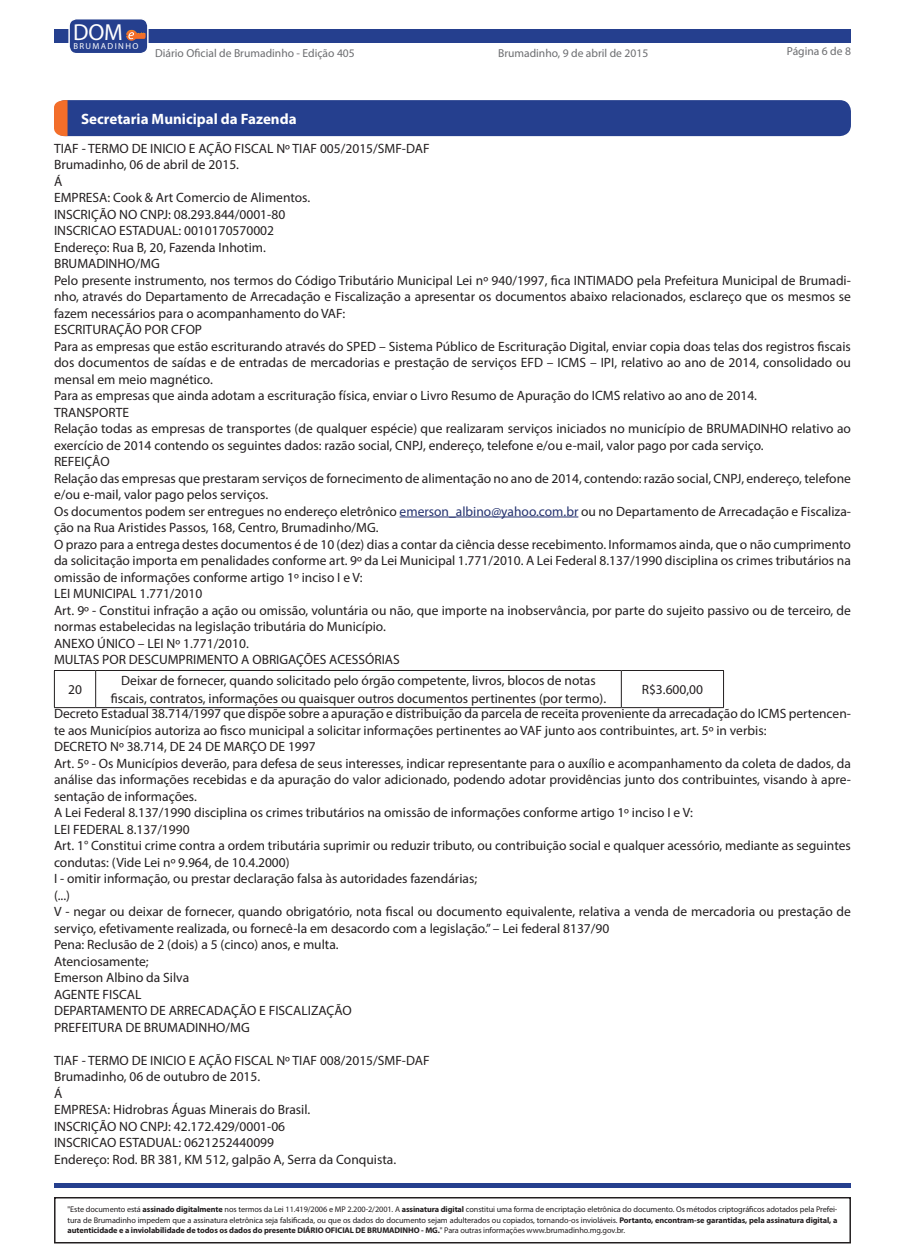
<style>
.page{position:relative;width:905px;height:1260px;background:#fff}
.page>*{position:absolute;margin:0;border:0;box-sizing:border-box;transform-origin:0 0}
.t1{font:23.25px "Myriad Pro";color:#fff}
.t2{font:700 15px "Myriad Pro";color:#fff}
.t3{font:13.5px/16.5px "Myriad Pro";color:#231f20}
.t4{font:11.55px "Myriad Pro";color:#6c6d70}
.t5{font:8.7px "Myriad Pro";letter-spacing:.16em;color:#fff}
.t6{font:8.25px/10.5px "Myriad Pro";letter-spacing:-.01em;color:#231f20;text-align:justify}
.s1{color:#24326f}
.s2{font-weight:700}
</style>
<div class="page">
<div style="left:54px;top:29px;width:796px;height:14px;background:#253f8e"></div>
<hr style="left:55px;top:1184px;width:795px;height:4px;background:#253f8e">
<div style="left:54px;top:1197px;width:796px;height:47px;border:2px solid #231f20"></div>
<div style="left:69px;top:19px;width:79px;height:35px;background:#253f8e;border-radius:8px"></div>
<div style="left:68px;top:18px;width:80px;height:36px;border:1px solid #fff;border-radius:8px"></div>
<svg style="left:126px;top:30px;width:20px;height:11px"></svg>
<hr style="left:399px;top:517px;width:179px;height:1px;background:#24326f">
<div style="left:54px;top:100px;width:796px;height:36px;background:#253f8e;border-radius:11px"></div>
<svg style="left:54px;top:100px;width:14px;height:36px"></svg>
<hr style="left:54px;top:670px;width:42px;height:1px;background:#231f20">
<hr style="left:54px;top:671px;width:1px;height:36px;background:#231f20">
<hr style="left:96px;top:670px;width:525px;height:1px;background:#231f20">
<hr style="left:95px;top:671px;width:1px;height:36px;background:#231f20">
<hr style="left:621px;top:670px;width:103px;height:1px;background:#231f20">
<hr style="left:621px;top:671px;width:1px;height:36px;background:#231f20">
<hr style="left:723px;top:671px;width:1px;height:36px;background:#231f20">
<hr style="left:54px;top:707px;width:42px;height:1px;background:#231f20">
<hr style="left:96px;top:707px;width:525px;height:1px;background:#231f20">
<hr style="left:621px;top:707px;width:103px;height:1px;background:#231f20">
<h1 class="t1" style="left:73px;top:17px;width:51px">DOM</h1>
<p class="t5" style="left:73px;top:40px;width:66px">BRUMADINHO</p>
<p class="t4" style="left:155px;top:46px;width:201px">Diário Oficial de Brumadinho - Edição 405</p>
<p class="t4" style="left:498px;top:46px;width:152px">Brumadinho, 9 de abril de 2015</p>
<p class="t4" style="left:786px;top:44px;width:66px">Página 6 de 8</p>
<p class="t2" style="left:81px;top:109px;width:217px">Secretaria Municipal da Fazenda</p>
<p class="t3" style="left:54px;top:140px;width:798px">TIAF - TERMO DE INICIO E AÇÃO FISCAL Nº TIAF 005/2015/SMF-DAF<br>Brumadinho, 06 de abril de 2015.<br>Á<br>EMPRESA: Cook &amp; Art Comercio de Alimentos.<br>INSCRIÇÃO NO CNPJ: 08.293.844/0001-80<br>INSCRICAO ESTADUAL: 0010170570002<br>Endereço: Rua B, 20, Fazenda Inhotim.<br>BRUMADINHO/MG<br>Pelo presente instrumento, nos termos do Código Tributário Municipal Lei nº 940/1997, fica INTIMADO pela Prefeitura Municipal de Brumadi&shy;nho, através do Departamento de Arrecadação e Fiscalização a apresentar os documentos abaixo relacionados, esclareço que os mesmos se fazem necessários para o acompanhamento do VAF:<br>ESCRITURAÇÃO POR CFOP<br>Para as empresas que estão escriturando através do SPED – Sistema Público de Escrituração Digital, enviar copia doas telas dos registros fiscais dos documentos de saídas e de entradas de mercadorias e prestação de serviços EFD – ICMS – IPI, relativo ao ano de 2014, consolidado ou mensal em meio magnético.<br>Para as empresas que ainda adotam a escrituração física, enviar o Livro Resumo de Apuração do ICMS relativo ao ano de 2014.<br>TRANSPORTE<br>Relação todas as empresas de transportes (de qualquer espécie) que realizaram serviços iniciados no município de BRUMADINHO relativo ao exercício de 2014 contendo os seguintes dados: razão social, CNPJ, endereço, telefone e/ou e-mail, valor pago por cada serviço.<br>REFEIÇÂO<br>Relação das empresas que prestaram serviços de fornecimento de alimentação no ano de 2014, contendo: razão social, CNPJ, endereço, telefone e/ou e-mail, valor pago pelos serviços.<br>Os documentos podem ser entregues no endereço eletrônico <span class="s1">emerson_albino@yahoo.com.br</span> ou no Departamento de Arrecadação e Fiscaliza&shy;ção na Rua Aristides Passos, 168, Centro, Brumadinho/MG.<br>O prazo para a entrega destes documentos é de 10 (dez) dias a contar da ciência desse recebimento. Informamos ainda, que o não cumprimento da solicitação importa em penalidades conforme art. 9º da Lei Municipal 1.771/2010. A Lei Federal 8.137/1990 disciplina os crimes tributários na omissão de informações conforme artigo 1º inciso I e V:<br>LEI MUNICIPAL 1.771/2010<br>Art. 9º - Constitui infração a ação ou omissão, voluntária ou não, que importe na inobservância, por parte do sujeito passivo ou de terceiro, de normas estabelecidas na legislação tributária do Município.<br>ANEXO ÚNICO – LEI Nº 1.771/2010.<br>MULTAS POR DESCUMPRIMENTO A OBRIGAÇÕES ACESSÓRIAS</p>
<p class="t3" style="left:68px;top:681px;width:15px">20</p>
<p class="t3" style="left:111px;top:671px;width:497px;line-height:18px;text-align:center">Deixar de fornecer, quando solicitado pelo órgão competente, livros, blocos de notas fiscais, contratos, informações ou quaisquer outros documentos pertinentes (por termo).</p>
<p class="t3" style="left:54px;top:677px;width:798px;line-height:24.5px;text-indent:587px">R$3.600,00<br>Decreto Estadual 38.714/1997 que dispõe sobre a apuração e distribuição da parcela de receita proveniente da arrecadação do ICMS pertencen-</p>
<p class="t3" style="left:54px;top:722px;width:798px">te aos Municípios autoriza ao fisco municipal a solicitar informações pertinentes ao VAF junto aos contribuintes, art. 5º in verbis:<br>DECRETO Nº 38.714, DE 24 DE MARÇO DE 1997<br>Art. 5º - Os Municípios deverão, para defesa de seus interesses, indicar representante para o auxílio e acompanhamento da coleta de dados, da análise das informações recebidas e da apuração do valor adicionado, podendo adotar providências junto dos contribuintes, visando à apre&shy;sentação de informações.<br>A Lei Federal 8.137/1990 disciplina os crimes tributários na omissão de informações conforme artigo 1º inciso I e V:<br>LEI FEDERAL 8.137/1990<br>Art. 1° Constitui crime contra a ordem tributária suprimir ou reduzir tributo, ou contribuição social e qualquer acessório, mediante as seguintes condutas: (Vide Lei nº 9.964, de 10.4.2000)<br>I - omitir informação, ou prestar declaração falsa às autoridades fazendárias;<br>(...)<br>V - negar ou deixar de fornecer, quando obrigatório, nota fiscal ou documento equivalente, relativa a venda de mercadoria ou prestação de serviço, efetivamente realizada, ou fornecê-la em desacordo com a legislação.” – Lei federal 8137/90<br>Pena: Reclusão de 2 (dois) a 5 (cinco) anos, e multa.<br>Atenciosamente;<br>Emerson Albino da Silva<br>AGENTE FISCAL<br>DEPARTAMENTO DE ARRECADAÇÃO E FISCALIZAÇÃO<br>PREFEITURA DE BRUMADINHO/MG</p>
<p class="t3" style="left:54px;top:1052px;width:377px">TIAF - TERMO DE INICIO E AÇÃO FISCAL Nº TIAF 008/2015/SMF-DAF Brumadinho, 06 de outubro de 2015.<br>Á<br>EMPRESA: Hidrobras Águas Minerais do Brasil.<br>INSCRIÇÃO NO CNPJ: 42.172.429/0001-06<br>INSCRICAO ESTADUAL: 0621252440099<br>Endereço: Rod. BR 381, KM 512, galpão A, Serra da Conquista.</p>
<p class="t6" style="left:68px;top:1204px;width:771px">"Este documento está <span class="s2">assinado digitalmente</span> nos termos da Lei 11.419/2006 e MP 2.200-2/2001. A <span class="s2">assinatura digital</span> constitui uma forma de encriptação eletrônica do documento. Os métodos criptográficos adotados pela Prefei&shy;tura de Brumadinho impedem que a assinatura eletrônica seja falsificada, ou que os dados do documento sejam adulterados ou copiados, tornando-os invioláveis. <span class="s2">Portanto, encontram-se garantidas, pela assinatura digital, a autenticidade e a inviolabilidade de todos os dados do presente DIÁRIO OFICIAL DE BRUMADINHO - MG.</span>" Para outras informações www.brumadinho.mg.gov.br.</p>
</div>
